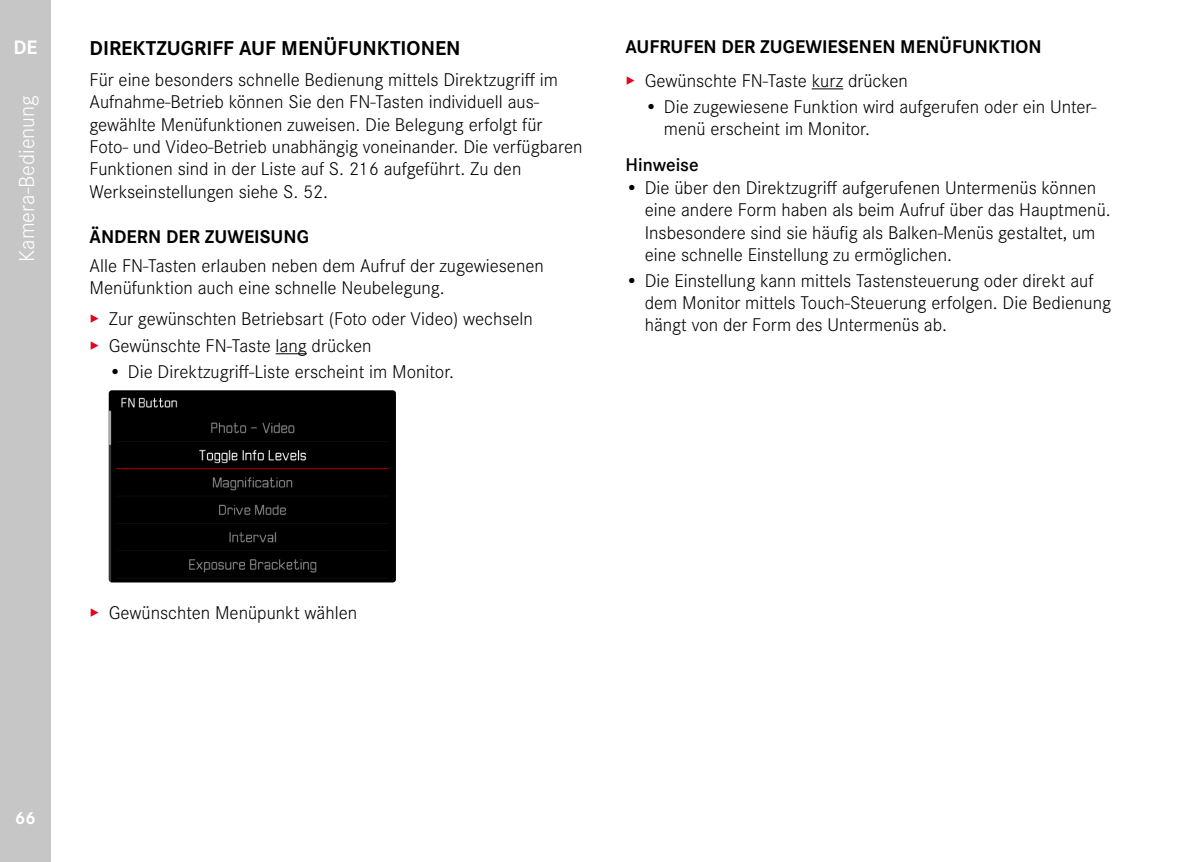
<style>
.page{position:relative;width:1200px;height:862px;background:#fff}
.page>*{position:absolute;margin:0;border:0;box-sizing:border-box;transform-origin:0 0}
.t1{font:300 22.5px "Corporate S";color:#fff}
.t2{font:700 20.7px "Corporate S";color:#000}
.t3{font:700 20.25px "Corporate S";color:#fff}
.t4{font:300 19.12px/22.3px "Corporate S";color:#000}
.t5{font:700 19.12px/33.5px "Corporate S";color:#000}
.t6{font:600 19.12px "Corporate S";color:#000}
.t7{font:700 18px "Corporate S";color:#fff}
.s1{color:#e3051b}
.s2{font-weight:300;color:#e3051b}
.s3{font-weight:300}
</style>
<div class="page">
<div style="left:0;top:0;width:51px;height:861px;background:#c6c6c6"></div>
<hr style="left:275px;top:353px;width:32px;height:1px;background:#000">
<img style="left:109px;top:390px;width:287px;height:192px">
<hr style="left:811px;top:88px;width:32px;height:1px;background:#000">
<p class="t3" style="left:14px;top:32px;width:25px">DE</p>
<p class="t1" style="left:11px;top:261px;width:168px;rotate:-90deg">Kamera-Bedienung</p>
<p class="t2" style="left:90px;top:32px;width:372px">DIREKTZUGRIFF AUF MENÜFUNKTIONEN</p>
<p class="t4" style="left:90px;top:67px;width:494px">Für eine besonders schnelle Bedienung mittels Direktzugriff im Aufnahme-Betrieb können Sie den FN-Tasten individuell aus&shy;gewählte Menüfunktionen zuweisen. Die Belegung erfolgt für Foto- und Video-Betrieb unabhängig voneinander. Die verfügbaren Funktionen sind in der Liste auf S. 216 aufgeführt. Zu den Werkseinstellungen siehe S. 52.</p>
<p class="t5" style="left:90px;top:218px;width:221px">ÄNDERN DER ZUWEISUNG</p>
<p class="t4" style="left:90px;top:253px;width:456px">Alle FN-Tasten erlauben neben dem Aufruf der zugewiesenen<br>Menüfunktion auch eine schnelle Neubelegung.</p>
<p class="t4" style="left:90px;top:303px;width:445px;line-height:27.2px"><span class="s1">▸</span> Zur gewünschten Betriebsart (Foto oder Video) wechseln <span class="s1">▸</span> Gewünschte FN-Taste lang drücken</p>
<p class="t4" style="left:109px;top:358px;width:347px">• Die Direktzugriff-Liste erscheint im Monitor.</p>
<p class="t5" style="left:625px;top:29px;width:417px">AUFRUFEN DER ZUGEWIESENEN MENÜFUNKTION <span class="s2">▸</span> <span class="s3">Gewünschte FN-Taste kurz drücken</span></p>
<p class="t4" style="left:663px;top:94px;width:434px;text-indent:-19px">• Die zugewiesene Funktion wird aufgerufen oder ein Unter&shy;menü erscheint im Monitor.</p>
<p class="t6" style="left:625px;top:151px;width:75px">Hinweise</p>
<p class="t4" style="left:644px;top:175px;width:467px;text-indent:-19px">• Die über den Direktzugriff aufgerufenen Untermenüs können eine andere Form haben als beim Aufruf über das Hauptmenü.<br>Insbesondere sind sie häufig als Balken-Menüs gestaltet, um eine schnelle Einstellung zu ermöglichen.</p>
<p class="t4" style="left:644px;top:268px;width:467px;text-indent:-19px">• Die Einstellung kann mittels Tastensteuerung oder direkt auf dem Monitor mittels Touch-Steuerung erfolgen. Die Bedienung hängt von der Form des Untermenüs ab.</p>
<p class="t4" style="left:90px;top:600px;width:269px"><span class="s1">▸</span> Gewünschten Menüpunkt wählen</p>
<p class="t7" style="left:15px;top:802px;width:22px">66</p>
</div>
